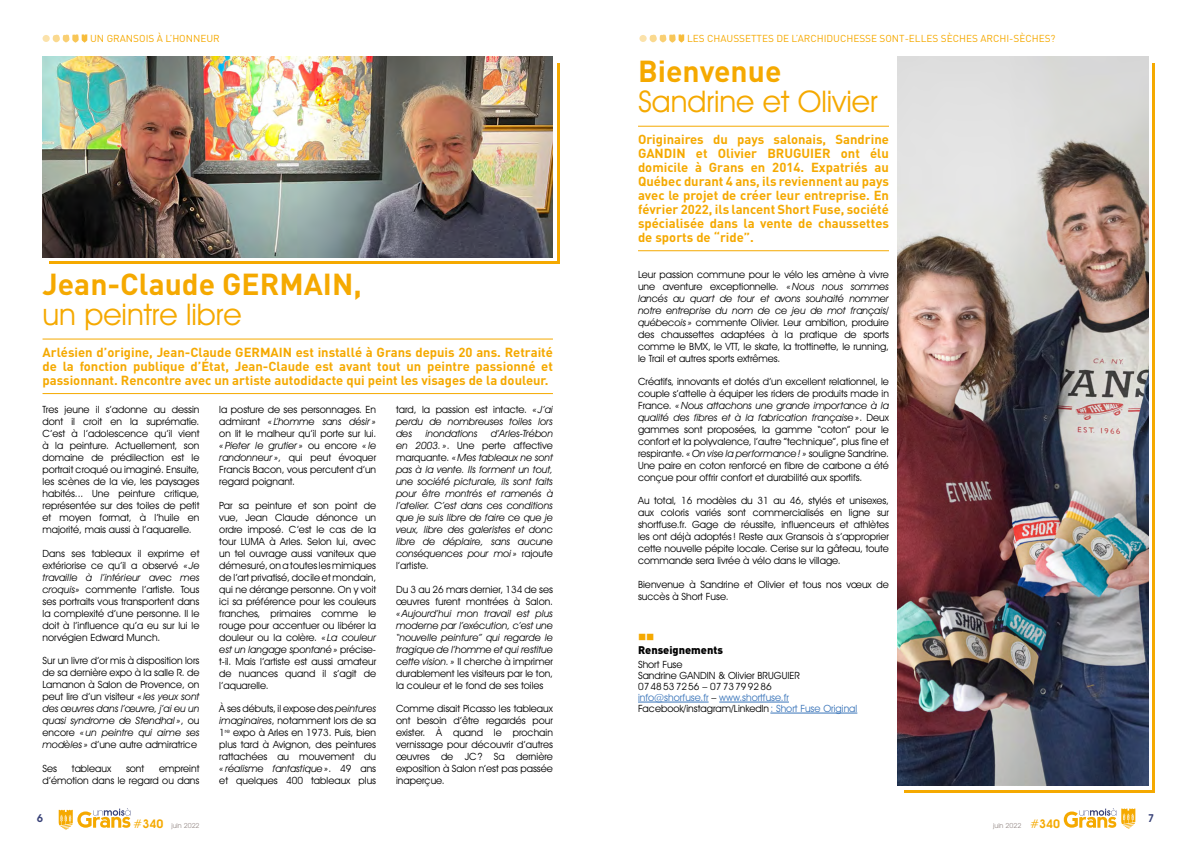
<style>
.page{position:relative;width:1191px;height:842px;background:#fff}
.page>*{position:absolute;margin:0;border:0;box-sizing:border-box;transform-origin:0 0}
.t1{font:30px "Avant Garde IT Cby BT";color:#f5a900}
.t2{font:700 30px "DIN";color:#f5a900}
.t3{font:700 13px/14px "DIN";color:#f5a900;text-align:justify}
.t4{font:900 11px "DIN";color:#000}
.t5{font:600 11px "Avant Garde IT Cby BT";color:#394278}
.t6{font:10px/12px "Avant Garde IT Cby BT";color:#000;text-align:justify}
.t7{font:italic 10px/12px "Avant Garde IT Cby BT";color:#000;text-align:justify}
.t8{font:10px "DIN";color:#f5a900}
.t9{font:7px "Avant Garde IT Cby BT";color:#998e8b}
.s1{font-style:italic}
.s2{font-style:normal}
.s3{color:#3974b9}
.s4{font-size:12px;color:#f5a900}
.s5{font-weight:600;font-size:12px;color:#f5a900}
</style>
<div class="page">
<svg style="left:59px;top:808px;width:71px;height:22px"></svg>
<svg style="left:1063px;top:808px;width:72px;height:21px"></svg>
<svg style="left:53px;top:34px;width:34px;height:9px"></svg>
<div style="left:43px;top:35px;width:7px;height:7px;background:#fbe2ab;border-radius:50%"></div>
<svg style="left:649px;top:34px;width:35px;height:9px"></svg>
<div style="left:639px;top:35px;width:7px;height:7px;background:#fbe2ab;border-radius:50%"></div>
<hr style="left:638px;top:126px;width:251px;height:1px;background:#f5a900">
<hr style="left:638px;top:250px;width:251px;height:1px;background:#f5a900">
<hr style="left:638px;top:702px;width:70px;height:1px;background:#3974b9">
<hr style="left:719px;top:702px;width:70px;height:1px;background:#3974b9">
<hr style="left:770px;top:713px;width:87px;height:1px;background:#3974b9">
<svg style="left:904px;top:64px;width:251px;height:729px"></svg>
<img style="left:897px;top:57px;width:251px;height:729px">
<hr style="left:43px;top:339px;width:510px;height:1px;background:#f5a900">
<hr style="left:43px;top:393px;width:510px;height:1px;background:#f5a900">
<div style="left:50px;top:64px;width:510px;height:200px;background:#f5a900"></div>
<svg style="left:46px;top:60px;width:510px;height:201px;background:#d5d5d4"></svg>
<img style="left:43px;top:57px;width:509px;height:200px">
<p class="t8" style="left:90px;top:32px;width:131px">UN GRANSOIS À L’HONNEUR</p>
<p class="t8" style="left:687px;top:32px;width:370px">LES CHAUSSETTES DE L’ARCHIDUCHESSE SONT-ELLES SÈCHES ARCHI-SÈCHES?</p>
<h1 class="t2" style="left:638px;top:51px;width:145px">Bienvenue</h1>
<h1 class="t1" style="left:638px;top:83px;width:241px">Sandrine et Olivier</h1>
<p class="t3" style="left:638px;top:131px;width:252px">Originaires du pays salonais, Sandrine GANDIN et Olivier BRUGUIER ont élu domicile à Grans en 2014. Expatriés au Québec durant 4 ans, ils reviennent au pays avec le projet de créer leur entreprise. En février 2022, ils lancent Short Fuse, société spécialisée dans la vente de chaussettes de sports de “ride”.</p>
<p class="t6" style="left:638px;top:268px;width:252px">Leur passion commune pour le vélo les amène à vivre une aventure exceptionnelle. <span class="s1">«Nous nous sommes lancés au quart de tour et avons souhaité nommer notre entreprise du nom de ce jeu de mot français/ québecois »</span> commente Olivier. Leur ambition, produire des chaussettes adaptées à la pratique de sports comme le BMX, le VTT, le skate, la trottinette, le running, le Trail et autres sports extrêmes.</p>
<p class="t6" style="left:638px;top:375px;width:252px;text-align:left">Créatifs, innovants et dotés d’un excellent relationnel, le couple s’attelle à équiper les riders de produits made in France. <span class="s1">«Nous attachons une grande importance à la qualité des fibres et à la fabrication française»</span>. Deux gammes sont proposées, la gamme “coton” pour le confort et la polyvalence, l’autre ”technique”, plus fine et respirante. <span class="s1">«On vise la performance! »</span> souligne Sandrine.<br>Une paire en coton renforcé en fibre de carbone a été conçue pour offrir confort et durabilité aux sportifs.</p>
<p class="t6" style="left:638px;top:495px;width:252px">Au total, 16 modèles du 31 au 46, stylés et unisexes, aux coloris variés sont commercialisés en ligne sur shortfuse. fr. Gage de réussite, influenceurs et athlètes les ont déjà adoptés! Reste aux Gransois à s’approprier cette nouvelle pépite locale. Cerise sur la gâteau, toute commande sera livrée à vélo dans le village.</p>
<p class="t6" style="left:638px;top:578px;width:252px">Bienvenue à Sandrine et Olivier et tous nos vœux de succès à Short Fuse.</p>
<h1 class="t2" style="left:43px;top:265px;width:321px">Jean-Claude GERMAIN,</h1>
<h1 class="t1" style="left:43px;top:296px;width:200px">un peintre libre</h1>
<p class="t3" style="left:43px;top:344px;width:512px">Arlésien d’origine, Jean-Claude GERMAIN est installé à Grans depuis 20 ans. Retraité de la fonction publique d’État, Jean-Claude est avant tout un peintre passionné et passionnant. Rencontre avec un artiste autodidacte qui peint les visages de la douleur.</p>
<p class="t6" style="left:43px;top:404px;width:158px;text-align:left">Tres jeune il s’adonne au dessin dont il croit en la suprématie.<br>C’est à l’adolescence qu’il vient à la peinture. Actuellement, son domaine de prédilection est le portrait croqué ou imaginé. Ensuite, les scènes de la vie, les paysages habités...</p>
<p class="t7" style="left:396px;top:404px;width:158px"><span class="s2">tard, la passion est intacte.</span> « J’ai perdu de nombreuses toiles lors des</p>
<p class="t6" style="left:219px;top:404px;width:158px;text-align:left">la posture de ses personnages. En admirant <span class="s1">« L’homme sans désir » </span>on lit le malheur qu’il porte sur lui. <span class="s1">«Pieter le grutier »</span> ou encore <span class="s1">« le randonneur »</span>, qui peut évoquer<br>Francis Bacon, vous percutent d’un regard poignant.</p>
<p class="t6" style="left:219px;top:499px;width:158px">Par sa peinture et son point de vue, Jean Claude dénonce un ordre imposé. C’est le cas de la tour LUMA à Arles. Selon lui, avec un tel ouvrage aussi vaniteux que démesuré, on a toutes les mimiques de l’art privatisé, docile et mondain, qui ne dérange personne. On y voit ici sa préférence pour les couleurs franches, primaires comme le rouge pour accentuer ou libérer la douleur ou la colère. <span class="s1">« La couleur est un langage spontané»</span> précise&shy;t-il. Mais l’artiste est aussi amateur de nuances quand il s’agit de l’aquarelle.</p>
<p class="t6" style="left:219px;top:702px;width:158px">À ses débuts, il expose des <span class="s1">peintures imaginaires</span>, notamment lors de sa 1<sup>re</sup> expo à Arles en 1973. Puis, bien plus tard à Avignon, des peintures rattachées au mouvement du <span class="s1">« réalisme fantastique»</span>. 49 ans et quelques 400 tableaux plus</p>
<p class="t7" style="left:396px;top:428px;width:158px;text-indent:95px">d’Arles-Trébon en 2003. »<span class="s2">. Une perte affective marquante.</span> «Mes tableaux ne sont pas à la vente. Ils forment un tout, une société picturale, ils sont faits pour être montrés et ramenés à l’atelier. C’est dans ces conditions que je suis libre de faire ce que je veux, libre des galeristes et donc libre de déplaire, sans aucune conséquences pour moi » <span class="s2">rajoute l’artiste.</span></p>
<p class="t6" style="left:396px;top:583px;width:158px">Du 3 au 26 mars dernier, 134 de ses œuvres furent montrées à Salon.</p>
<p class="t7" style="left:396px;top:607px;width:158px">«Aujourd’hui mon travail est plus moderne par l’exécution, c’est une “nouvelle peinture” qui regarde le tragique de l’homme et qui restitue cette vision. » <span class="s2">Il cherche à imprimer durablement les visiteurs par le ton, la couleur et le fond de ses toiles</span></p>
<p class="t6" style="left:396px;top:702px;width:158px">Comme disait Picasso les tableaux ont besoin d’être regardés pour exister.</p>
<p class="t7" style="left:425px;top:428px;width:53px">inondations</p>
<p class="t6" style="left:43px;top:488px;width:158px;text-indent:50px">Une peinture critique, représentée sur des toiles de petit et moyen format, à l’huile en majorité, mais aussi à l’aquarelle.</p>
<p class="t6" style="left:43px;top:547px;width:158px">Dans ses tableaux il exprime et extériorise ce qu’il a observé <span class="s1">« Je travaille à l’intérieur avec mes croquis»</span> commente l’artiste. Tous ses portraits vous transportent dans la complexité d’une personne. Il le doit à l’influence qu’a eu sur lui le norvégien Edward Munch.</p>
<p class="t6" style="left:43px;top:654px;width:158px">Sur un livre d’or mis à disposition lors de sa dernière expo à la salle R. de Lamanon à Salon de Provence, on peut lire d’un visiteur <span class="s1">« les yeux sont des œuvres dans l’œuvre, j’ai eu un quasi syndrome de Stendhal »</span>, ou encore <span class="s1">«un peintre qui aime ses modèles »</span> d’une autre admiratrice</p>
<p class="t6" style="left:43px;top:762px;width:16px">Ses</p>
<p class="t6" style="left:72px;top:762px;width:41px">tableaux</p>
<p class="t6" style="left:126px;top:762px;width:20px">sont</p>
<p class="t4" style="left:638px;top:643px;width:86px">Renseignements</p>
<p class="t6" style="left:638px;top:659px;width:221px;line-height:11px;text-align:left">Short Fuse<br>Sandrine GANDIN &amp; Olivier BRUGUIER<br>0748537256 – 0773799286<br><span class="s3">info@shorfuse. fr</span> – <span class="s3">www. shortfuse. fr<br></span>Facebook/instagram/Linkedln<span class="s3">: Short Fuse Original</span></p>
<p class="t6" style="left:396px;top:726px;width:158px;text-indent:40px">À quand le prochain vernissage pour découvrir d’autres œuvres de JC? Sa dernière exposition à Salon n’est pas passée inaperçue.</p>
<p class="t6" style="left:43px;top:762px;width:158px;text-align:right">empreint<br>d’émotion dans le regard ou dans</p>
<p class="t5" style="left:37px;top:812px;width:8px">6</p>
<p class="t5" style="left:1147px;top:812px;width:8px">7</p>
<p class="t9" style="left:133px;top:821px;width:68px"><span class="s4">#</span><span class="s5">340</span> juin 2022</p>
<p class="t9" style="left:993px;top:821px;width:69px">juin 2022 <span class="s4">#</span><span class="s5">340</span></p>
</div>
